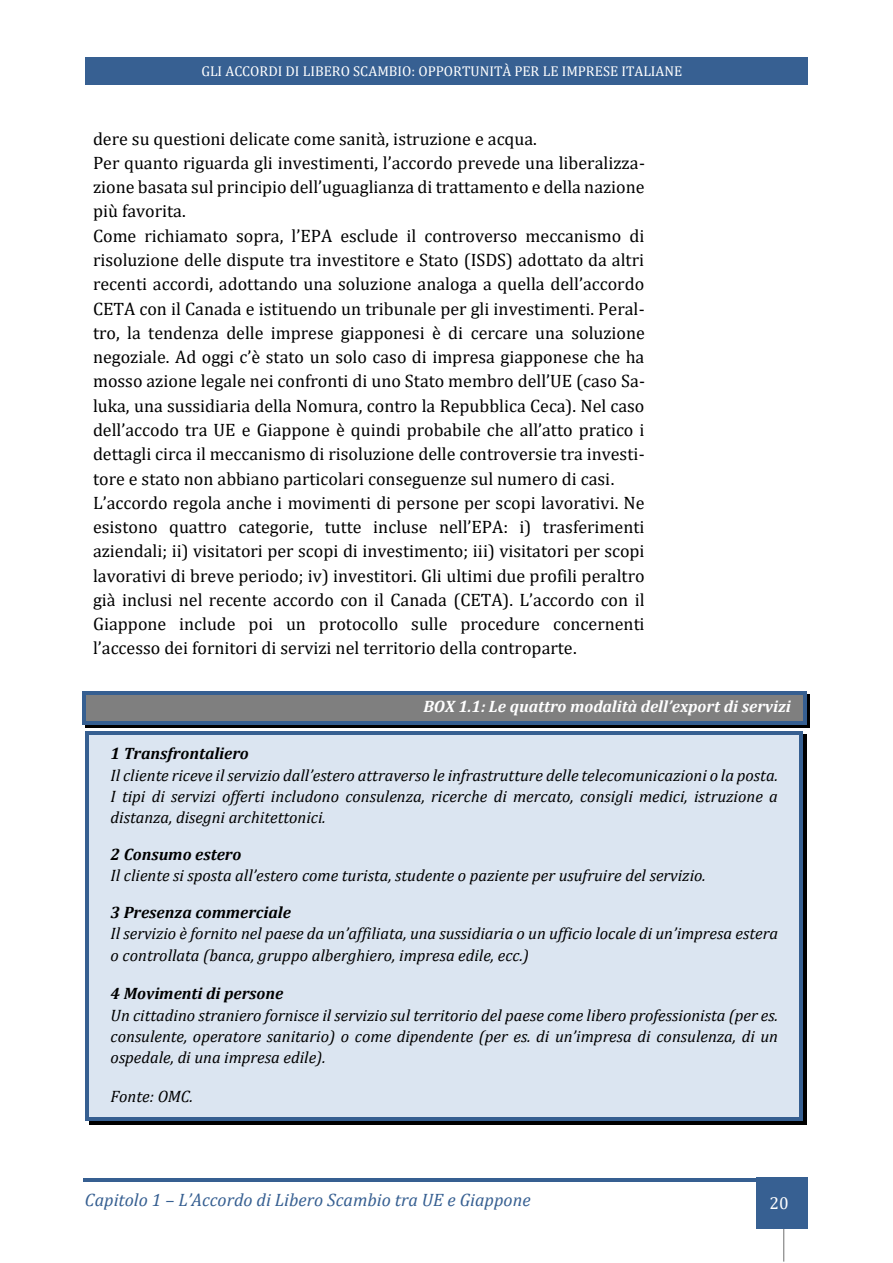
<style>
.page{position:relative;width:893px;height:1263px;background:#fff}
.page>*{position:absolute;margin:0;border:0;box-sizing:border-box;transform-origin:0 0}
.t1{font:18px/24.3px "Cambria";color:#000;text-align:justify}
.t2{font:italic 18px "Cambria";color:#365f91}
.t3{font:17.25px "Cambria";color:#fff}
.t4{font:italic 16.5px/21.3px "Cambria";color:#000;text-align:justify}
.t5{font:italic 700 16.5px "Cambria";color:#000}
.t6{font:italic 700 16.5px "Cambria";color:#fff}
.t7{font:14.25px "Cambria";color:#fff}
</style>
<div class="page">
<hr style="left:83px;top:1178px;width:719px;height:3px;background:#365f91">
<hr style="left:783px;top:1228px;width:1px;height:34px;background:#7f7f7f">
<div style="left:756px;top:1177px;width:52px;height:51px;background:#376092"></div>
<div style="left:85px;top:57px;width:723px;height:27px;background:#376092"></div>
<div style="left:85px;top:695px;width:718px;height:26px;background:#7f7f7f"></div>
<svg style="left:82px;top:691px;width:3px;height:4px"></svg>
<hr style="left:85px;top:691px;width:718px;height:4px;background:#365f91">
<svg style="left:803px;top:691px;width:4px;height:4px"></svg>
<hr style="left:85px;top:724px;width:718px;height:3px;background:#000">
<hr style="left:85px;top:721px;width:718px;height:3px;background:#365f91">
<hr style="left:82px;top:695px;width:3px;height:26px;background:#365f91">
<hr style="left:807px;top:695px;width:3px;height:26px;background:#000">
<hr style="left:803px;top:695px;width:4px;height:26px;background:#365f91">
<div style="left:89px;top:735px;width:711px;height:30px;background:#dbe5f1"></div>
<svg style="left:86px;top:731px;width:3px;height:4px"></svg>
<hr style="left:89px;top:731px;width:711px;height:4px;background:#365f91">
<svg style="left:800px;top:721px;width:10px;height:14px"></svg>
<hr style="left:86px;top:735px;width:3px;height:30px;background:#365f91">
<hr style="left:803px;top:735px;width:3px;height:30px;background:#000">
<hr style="left:800px;top:735px;width:3px;height:30px;background:#365f91">
<div style="left:89px;top:765px;width:711px;height:21px;background:#dbe5f1"></div>
<hr style="left:86px;top:765px;width:3px;height:21px;background:#365f91">
<hr style="left:803px;top:765px;width:3px;height:21px;background:#000">
<hr style="left:800px;top:765px;width:3px;height:21px;background:#365f91">
<div style="left:89px;top:786px;width:711px;height:22px;background:#dbe5f1"></div>
<hr style="left:86px;top:786px;width:3px;height:22px;background:#365f91">
<hr style="left:803px;top:786px;width:3px;height:22px;background:#000">
<hr style="left:800px;top:786px;width:3px;height:22px;background:#365f91">
<div style="left:89px;top:808px;width:711px;height:21px;background:#dbe5f1"></div>
<hr style="left:86px;top:808px;width:3px;height:21px;background:#365f91">
<hr style="left:803px;top:808px;width:3px;height:21px;background:#000">
<hr style="left:800px;top:808px;width:3px;height:21px;background:#365f91">
<div style="left:89px;top:829px;width:711px;height:15px;background:#dbe5f1"></div>
<hr style="left:86px;top:829px;width:3px;height:15px;background:#365f91">
<hr style="left:803px;top:829px;width:3px;height:15px;background:#000">
<hr style="left:800px;top:829px;width:3px;height:15px;background:#365f91">
<div style="left:89px;top:844px;width:711px;height:22px;background:#dbe5f1"></div>
<hr style="left:86px;top:844px;width:3px;height:22px;background:#365f91">
<hr style="left:803px;top:844px;width:3px;height:22px;background:#000">
<hr style="left:800px;top:844px;width:3px;height:22px;background:#365f91">
<div style="left:89px;top:866px;width:711px;height:21px;background:#dbe5f1"></div>
<hr style="left:86px;top:866px;width:3px;height:21px;background:#365f91">
<hr style="left:803px;top:866px;width:3px;height:21px;background:#000">
<hr style="left:800px;top:866px;width:3px;height:21px;background:#365f91">
<div style="left:89px;top:887px;width:711px;height:15px;background:#dbe5f1"></div>
<hr style="left:86px;top:887px;width:3px;height:15px;background:#365f91">
<hr style="left:803px;top:887px;width:3px;height:15px;background:#000">
<hr style="left:800px;top:887px;width:3px;height:15px;background:#365f91">
<div style="left:89px;top:902px;width:711px;height:22px;background:#dbe5f1"></div>
<hr style="left:86px;top:902px;width:3px;height:22px;background:#365f91">
<hr style="left:803px;top:902px;width:3px;height:22px;background:#000">
<hr style="left:800px;top:902px;width:3px;height:22px;background:#365f91">
<div style="left:89px;top:924px;width:711px;height:21px;background:#dbe5f1"></div>
<hr style="left:86px;top:924px;width:3px;height:21px;background:#365f91">
<hr style="left:803px;top:924px;width:3px;height:21px;background:#000">
<hr style="left:800px;top:924px;width:3px;height:21px;background:#365f91">
<div style="left:89px;top:945px;width:711px;height:21px;background:#dbe5f1"></div>
<hr style="left:86px;top:945px;width:3px;height:21px;background:#365f91">
<hr style="left:803px;top:945px;width:3px;height:21px;background:#000">
<hr style="left:800px;top:945px;width:3px;height:21px;background:#365f91">
<div style="left:89px;top:966px;width:711px;height:17px;background:#dbe5f1"></div>
<hr style="left:86px;top:966px;width:3px;height:17px;background:#365f91">
<hr style="left:803px;top:966px;width:3px;height:17px;background:#000">
<hr style="left:800px;top:966px;width:3px;height:17px;background:#365f91">
<div style="left:89px;top:983px;width:711px;height:22px;background:#dbe5f1"></div>
<hr style="left:86px;top:983px;width:3px;height:22px;background:#365f91">
<hr style="left:803px;top:983px;width:3px;height:22px;background:#000">
<hr style="left:800px;top:983px;width:3px;height:22px;background:#365f91">
<div style="left:89px;top:1005px;width:711px;height:21px;background:#dbe5f1"></div>
<hr style="left:86px;top:1005px;width:3px;height:21px;background:#365f91">
<hr style="left:803px;top:1005px;width:3px;height:21px;background:#000">
<hr style="left:800px;top:1005px;width:3px;height:21px;background:#365f91">
<div style="left:89px;top:1026px;width:711px;height:21px;background:#dbe5f1"></div>
<hr style="left:86px;top:1026px;width:3px;height:21px;background:#365f91">
<hr style="left:803px;top:1026px;width:3px;height:21px;background:#000">
<hr style="left:800px;top:1026px;width:3px;height:21px;background:#365f91">
<div style="left:89px;top:1047px;width:711px;height:22px;background:#dbe5f1"></div>
<hr style="left:86px;top:1047px;width:3px;height:22px;background:#365f91">
<hr style="left:803px;top:1047px;width:3px;height:22px;background:#000">
<hr style="left:800px;top:1047px;width:3px;height:22px;background:#365f91">
<div style="left:89px;top:1069px;width:711px;height:17px;background:#dbe5f1"></div>
<hr style="left:86px;top:1069px;width:3px;height:17px;background:#365f91">
<hr style="left:803px;top:1069px;width:3px;height:17px;background:#000">
<hr style="left:800px;top:1069px;width:3px;height:17px;background:#365f91">
<div style="left:89px;top:1086px;width:711px;height:32px;background:#dbe5f1"></div>
<hr style="left:89px;top:1121px;width:711px;height:3px;background:#000">
<hr style="left:89px;top:1118px;width:711px;height:3px;background:#365f91">
<svg style="left:800px;top:1118px;width:6px;height:6px"></svg>
<hr style="left:86px;top:1086px;width:3px;height:32px;background:#365f91">
<hr style="left:803px;top:1086px;width:3px;height:32px;background:#000">
<hr style="left:800px;top:1086px;width:3px;height:32px;background:#365f91">
<p class="t7" style="left:201px;top:62px;width:482px">GLI ACCORDI DI LIBERO SCAMBIO: OPPORTUNITÀ PER LE IMPRESE ITALIANE</p>
<p class="t1" style="left:93px;top:126px;width:445px">dere su questioni delicate come sanità, istruzione e acqua.</p>
<p class="t1" style="left:93px;top:150px;width:554px">Per quanto riguarda gli investimenti, l’accordo prevede una liberalizza&shy;zione basata sul principio dell’uguaglianza di trattamento e della nazione più favorita.</p>
<p class="t1" style="left:93px;top:223px;width:554px">Come richiamato sopra, l’EPA esclude il controverso meccanismo di risoluzione delle dispute tra investitore e Stato (ISDS) adottato da altri recenti accordi, adottando una soluzione analoga a quella dell’accordo CETA con il Canada e istituendo un tribunale per gli investimenti. Peral&shy;tro, la tendenza delle imprese giapponesi è di cercare una soluzione negoziale. Ad oggi c’è stato un solo caso di impresa giapponese che ha mosso azione legale nei confronti di uno Stato membro dell’UE (caso Sa&shy;luka, una sussidiaria della Nomura, contro la Repubblica Ceca). Nel caso dell’accodo tra UE e Giappone è quindi probabile che all’atto pratico i dettagli circa il meccanismo di risoluzione delle controversie tra investi&shy;tore e stato non abbiano particolari conseguenze sul numero di casi.</p>
<p class="t1" style="left:93px;top:490px;width:553px">L’accordo regola anche i movimenti di persone per scopi lavorativi. Ne esistono quattro categorie, tutte incluse nell’EPA: i) trasferimenti aziendali; ii) visitatori per scopi di investimento; iii) visitatori per scopi lavorativi di breve periodo; iv) investitori. Gli ultimi due profili peraltro già inclusi nel recente accordo con il Canada (CETA). L’accordo con il Giappone include poi un protocollo sulle procedure concernenti l’accesso dei fornitori di servizi nel territorio della controparte.</p>
<h4 class="t6" style="left:423px;top:696px;width:369px">BOX 1.1: Le quattro modalità dell’export di servizi</h4>
<p class="t5" style="left:111px;top:744px;width:140px">1 Transfrontaliero</p>
<p class="t4" style="left:111px;top:764px;width:669px">Il cliente riceve il servizio dall’estero attraverso le infrastrutture delle telecomunicazioni o la posta.<br>I tipi di servizi offerti includono consulenza, ricerche di mercato, consigli medici, istruzione a distanza, disegni architettonici.</p>
<p class="t5" style="left:111px;top:844px;width:132px">2 Consumo estero</p>
<p class="t4" style="left:111px;top:865px;width:597px">Il cliente si sposta all’estero come turista, studente o paziente per usufruire del servizio.</p>
<p class="t5" style="left:111px;top:902px;width:182px">3 Presenza commerciale</p>
<p class="t4" style="left:111px;top:922px;width:669px">Il servizio è fornito nel paese da un’affiliata, una sussidiaria o un ufficio locale di un’impresa estera o controllata (banca, gruppo alberghiero, impresa edile, ecc.)</p>
<p class="t5" style="left:111px;top:983px;width:174px">4 Movimenti di persone</p>
<p class="t4" style="left:111px;top:1004px;width:669px">Un cittadino straniero fornisce il servizio sul territorio del paese come libero professionista (per es. consulente, operatore sanitario) o come dipendente (per es. di un’impresa di consulenza, di un ospedale, di una impresa edile).</p>
<p class="t4" style="left:111px;top:1085px;width:84px">Fonte: OMC.</p>
<p class="t2" style="left:85px;top:1189px;width:447px">Capitolo 1 – L’Accordo di Libero Scambio tra UE e Giappone</p>
<p class="t3" style="left:769px;top:1193px;width:21px">20</p>
</div>
